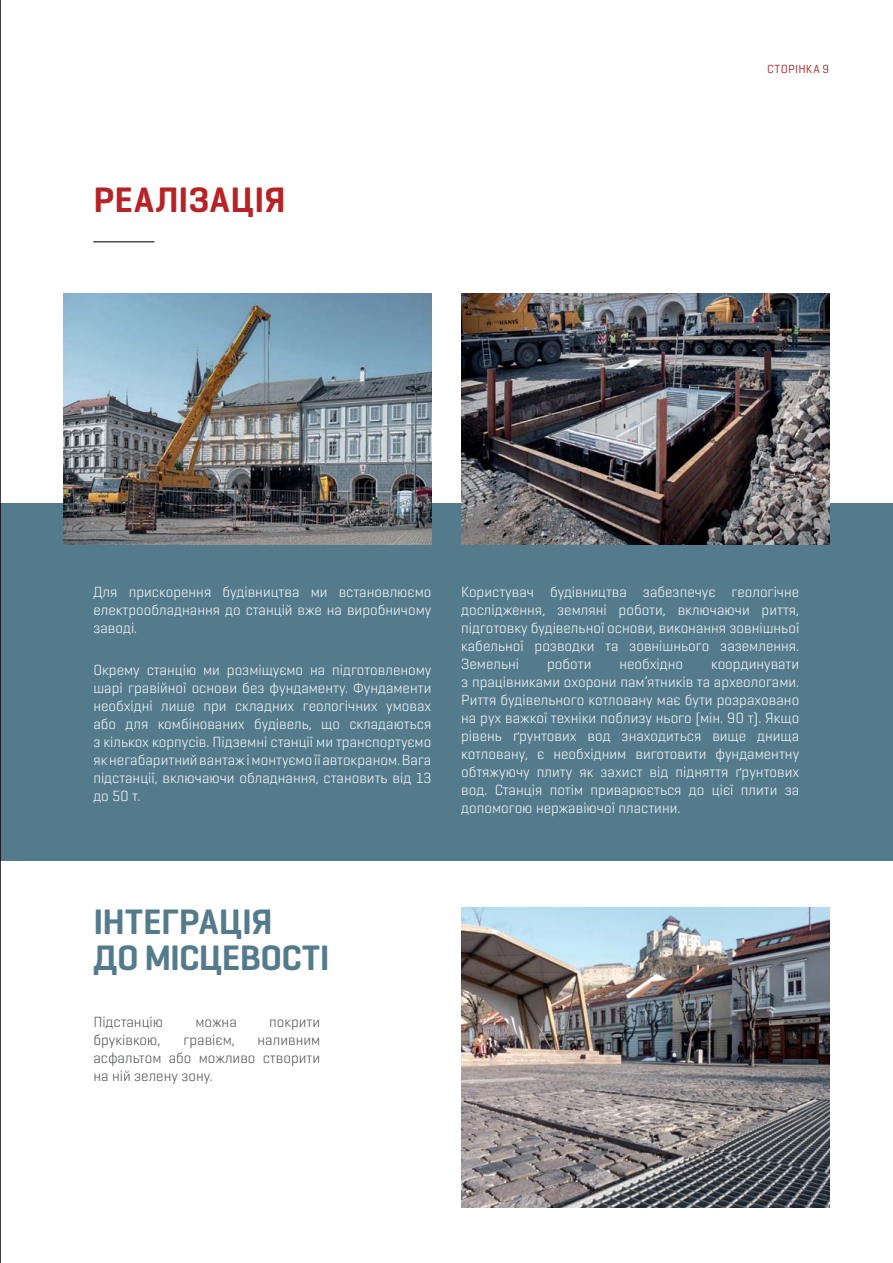
<style>
.page{position:relative;width:893px;height:1263px;background:#fff}
.page>*{position:absolute;margin:0;border:0;box-sizing:border-box;transform-origin:0 0}
.t1{font:600 36px/36px "Geogrotesque Cyr";letter-spacing:-.01em;color:#547b8b}
.t2{font:600 36px "Geogrotesque Cyr";letter-spacing:.015em;color:#b72226}
.t3{font:300 15px/18px "Geogrotesque Cyr";color:#fff;text-align:justify}
.t4{font:300 15px/18px "Geogrotesque Cyr";color:#4a4d4d;text-align:justify}
.t5{font:12px "Geogrotesque Cyr";letter-spacing:.03em;color:#b32225}
</style>
<div class="page">
<div style="left:0;top:503px;width:893px;height:357px;background:#547b8b"></div>
<img style="left:461px;top:293px;width:368px;height:252px">
<img style="left:64px;top:293px;width:368px;height:252px">
<hr style="left:93px;top:241px;width:61px;height:2px;background:#4a4d4d">
<img style="left:461px;top:907px;width:368px;height:301px">
<hr style="left:0;top:0;width:1px;height:1263px;background:#040000">
<h1 class="t2" style="left:93px;top:178px;width:194px">РЕАЛІЗАЦІЯ</h1>
<p class="t5" style="left:767px;top:62px;width:64px">СТОРІНКА 9</p>
<p class="t3" style="left:93px;top:582px;width:340px">Для прискорення будівництва ми встановлюємо електрообладнання до станцій вже на виробничому заводі.</p>
<p class="t3" style="left:93px;top:660px;width:340px">Окрему станцію ми розміщуємо на підготовленому шарі гравійної основи без фундаменту. Фундаменти необхідні лише при складних геологічних умовах або для комбінованих будівель, що складаються з кількох корпусів. Підземні станції ми транспортуємо як негабаритний вантаж і монтуємо її автокраном. Вага підстанції, включаючи обладнання, становить від 13 до 50 т.</p>
<p class="t3" style="left:461px;top:582px;width:340px">Користувач будівництва забезпечує геологічне дослідження, земляні роботи, включаючи риття, підготовку будівельної основи, виконання зовнішньої кабельної розводки та зовнішнього заземлення.<br>Земельні</p>
<p class="t3" style="left:547px;top:654px;width:46px">роботи</p>
<p class="t3" style="left:619px;top:654px;width:65px">необхідно</p>
<p class="t3" style="left:461px;top:654px;width:340px;text-indent:250px">координувати з працівниками охорони пам’ятників та археологами.<br>Риття будівельного котловану має бути розраховано на рух важкої техніки поблизу нього (мін. 90 т). Якщо рівень ґрунтових вод знаходиться вище днища котловану, є необхідним виготовити фундаментну обтяжуючу плиту як захист від підняття ґрунтових вод. Станція потім приварюється до цієї плити за допомогою нержавіючої пластини.</p>
<h1 class="t1" style="left:93px;top:903px;width:238px">ІНТЕГРАЦІЯ<br>ДО МІСЦЕВОСТІ</h1>
<p class="t4" style="left:93px;top:1013px;width:71px">Підстанцію</p>
<p class="t4" style="left:195px;top:1013px;width:43px">можна</p>
<p class="t4" style="left:269px;top:1013px;width:53px">покрити</p>
<p class="t4" style="left:93px;top:1031px;width:69px">бруківкою,</p>
<p class="t4" style="left:183px;top:1031px;width:53px">гравієм,</p>
<p class="t4" style="left:93px;top:1031px;width:228px;text-indent:164px">наливним асфальтом або можливо створити на ній зелену зону.</p>
</div>
